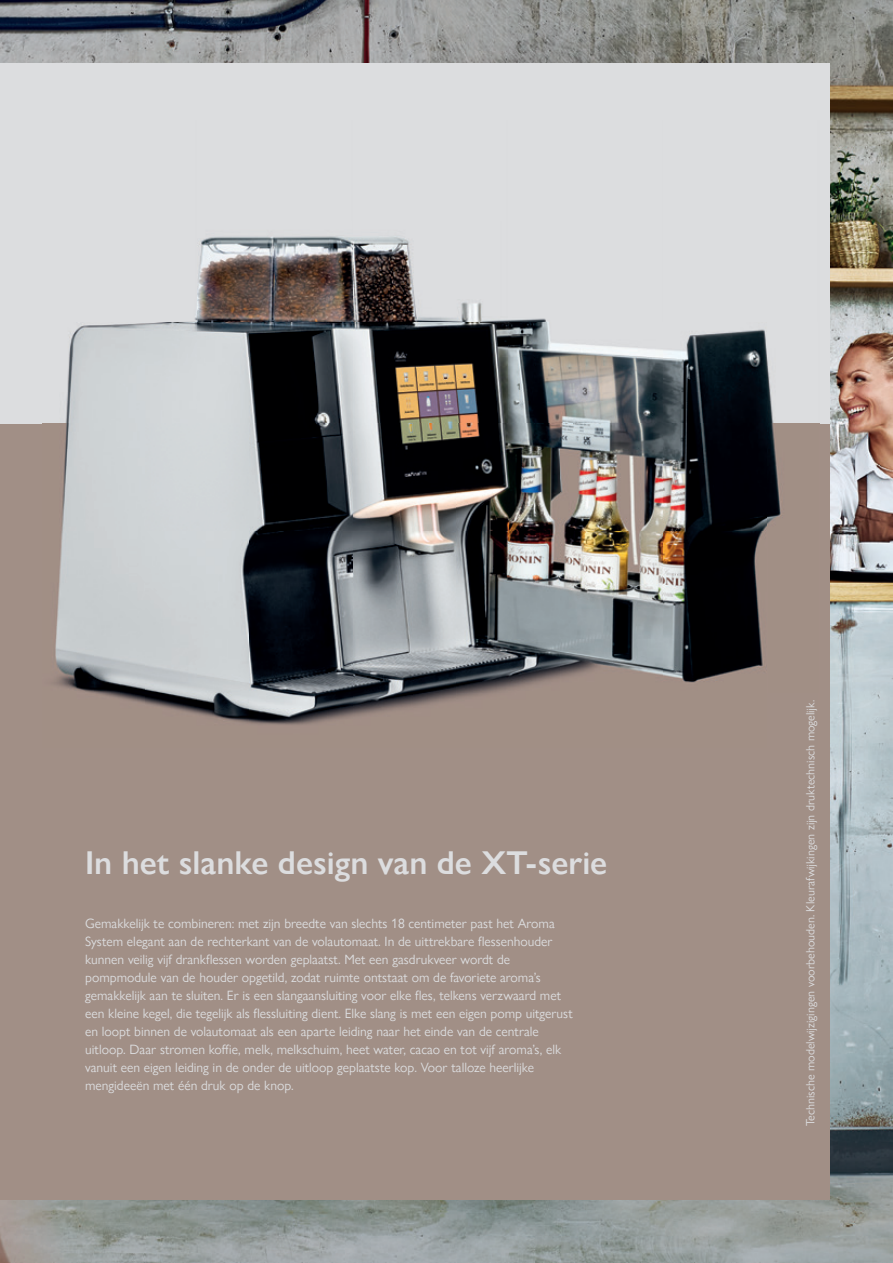
<style>
.page{position:relative;width:893px;height:1263px;background:#fff}
.page>*{position:absolute;margin:0;border:0;box-sizing:border-box;transform-origin:0 0}
.t1{font:600 33px "Gill Sans Nova";color:#dcdddf}
.t2{font:13.5px/18px "Gill Sans Nova";color:#dcdddf}
.t3{font:12px "Gill Sans Nova";color:#dcdddf}
</style>
<div class="page">
<img style="left:0;top:0;width:893px;height:1263px">
<div style="left:0;top:64px;width:829px;height:360px;background:#dcdddf"></div>
<div style="left:0;top:424px;width:829px;height:775px;background:#a18f86"></div>
<img style="left:43px;top:236px;width:776px;height:489px">
<h1 class="t1" style="left:85px;top:842px;width:524px">In het slanke design van de XT-serie</h1>
<p class="t2" style="left:85px;top:914px;width:489px">Gemakkelijk te combineren: met zijn breedte van slechts 18 centimeter past het Aroma System elegant aan de rechterkant van de volautomaat. In de uittrekbare flessenhouder kunnen veilig vijf drankflessen worden geplaatst. Met een gasdrukveer wordt de pompmodule van de houder opgetild, zodat ruimte ontstaat om de favoriete aroma’s gemakkelijk aan te sluiten. Er is een slangaansluiting voor elke fles, telkens verzwaard met een kleine kegel, die tegelijk als flessluiting dient. Elke slang is met een eigen pomp uitgerust en loopt binnen de volautomaat als een aparte leiding naar het einde van de centrale uitloop. Daar stromen koffie, melk, melkschuim, heet water, cacao en tot vijf aroma’s, elk vanuit een eigen leiding in de onder de uitloop geplaatste kop. Voor talloze heerlijke mengideeën met één druk op de knop.</p>
<p class="t3" style="left:803px;top:1126px;width:427px;rotate:-90deg">Technische modelwijzigingen voorbehouden. Kleurafwijkingen zijn druktechnisch mogelijk.</p>
</div>
